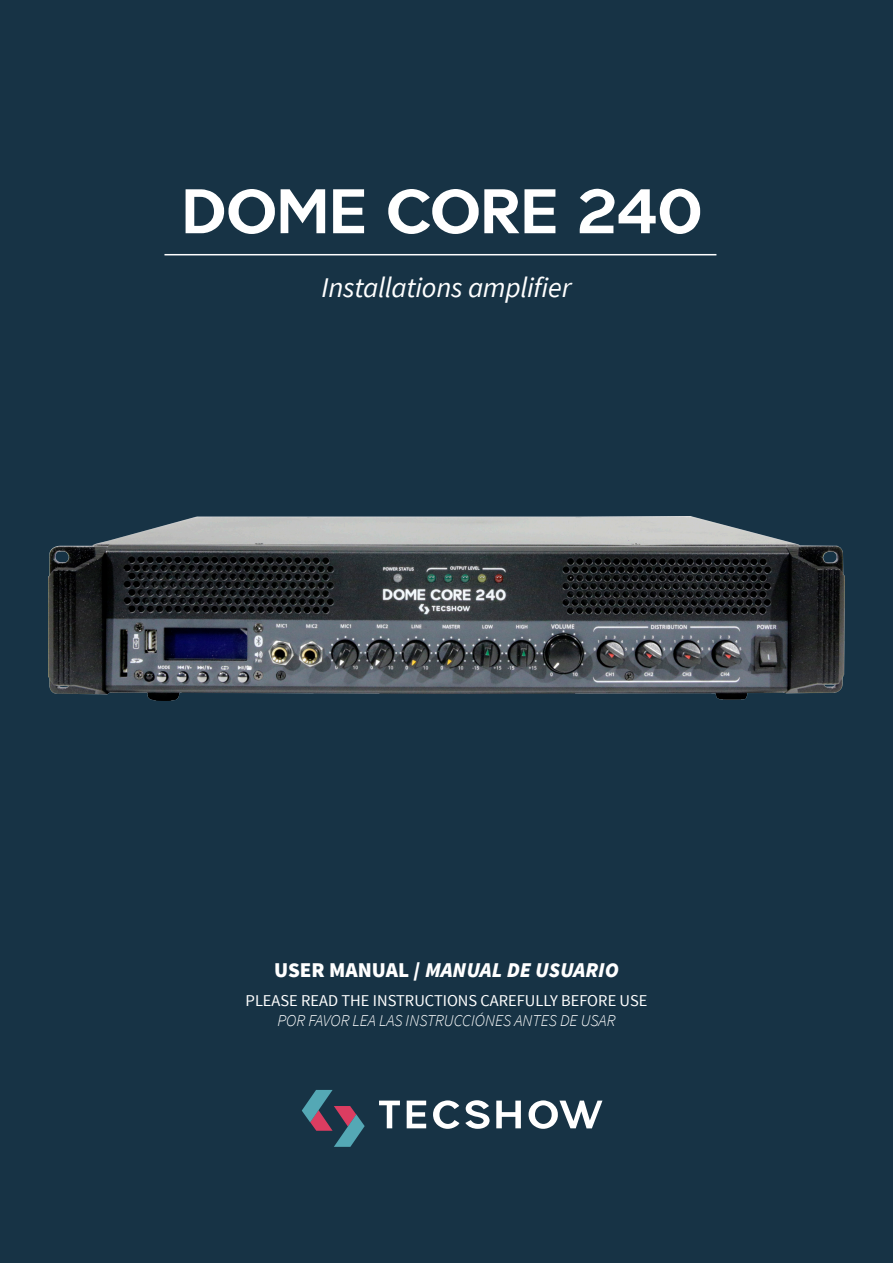
<style>
.page{position:relative;width:893px;height:1263px;background:#173345}
.page>*{position:absolute;margin:0;border:0;box-sizing:border-box;transform-origin:0 0}
.texto{font:75px "splekta";letter-spacing:-.005em;color:#fff}
.texto-2{font:italic 28.5px "Source Sans Pro";letter-spacing:-.01em;color:#fff}
.t1{font:italic 900 21px "Source Sans Pro";color:#fff}
.t2{font:16.5px "Source Sans Pro";color:#fff}
.t3{font:italic 300 16.5px "Source Sans Pro";color:#fff}
.s1{font-style:normal}
</style>
<div class="page">
<hr style="left:164px;top:254px;width:552px;height:1px;background:#fff">
<svg style="left:302px;top:1090px;width:63px;height:57px"></svg>
<svg style="left:379px;top:1100px;width:21px;height:28px"></svg>
<svg style="left:407px;top:1100px;width:19px;height:28px"></svg>
<svg style="left:433px;top:1100px;width:26px;height:29px"></svg>
<svg style="left:465px;top:1100px;width:25px;height:29px"></svg>
<svg style="left:496px;top:1100px;width:25px;height:28px"></svg>
<svg style="left:529px;top:1100px;width:73px;height:29px"></svg>
<img style="left:48px;top:517px;width:797px;height:183px">
<p class="texto" style="left:186px;top:175px;width:523px">DOME CORE 240</p>
<p class="texto-2" style="left:321px;top:270px;width:251px">Installations amplifier</p>
<p class="t1" style="left:274px;top:957px;width:346px"><span class="s1">USER MANUAL /</span> MANUAL DE USUARIO</p>
<p class="t2" style="left:246px;top:990px;width:403px">PLEASE READ THE INSTRUCTIONS CAREFULLY BEFORE USE</p>
<p class="t3" style="left:278px;top:1011px;width:339px">POR FAVOR LEA LAS INSTRUCCIÓNES ANTES DE USAR</p>
</div>
